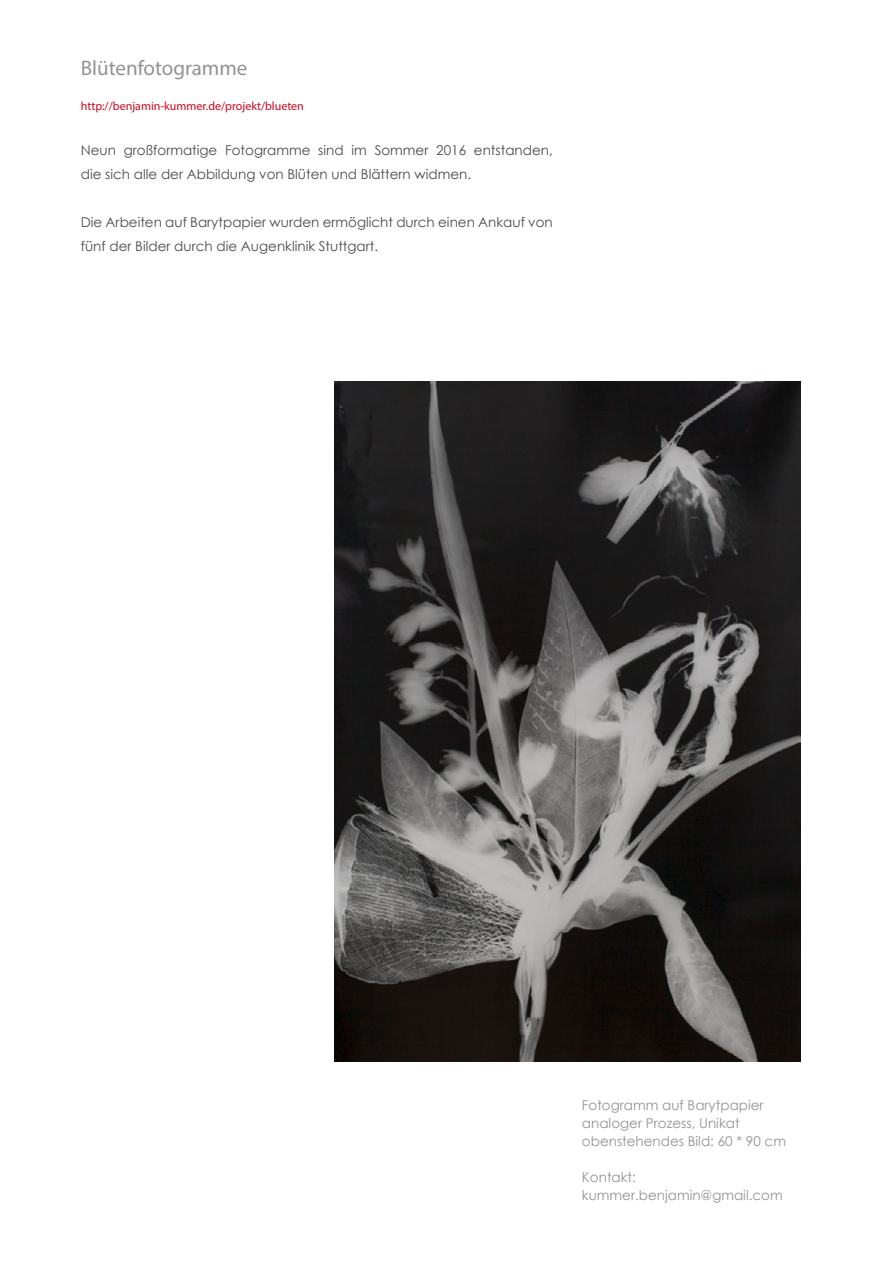
<style>
.page{position:relative;width:893px;height:1263px;background:#fff}
.page>*{position:absolute;margin:0;border:0;box-sizing:border-box;transform-origin:0 0}
.t1{font:21px "Myriad Pro";color:#929395}
.t2{font:13.5px/24px "Century Gothic";color:#4b4b4d}
.t3{font:13.5px/18px "Century Gothic";color:#929395}
.t4{font:12px "Myriad Pro";color:#cd071e}
</style>
<div class="page">
<img style="left:335px;top:381px;width:465px;height:681px">
<h1 class="t1" style="left:81px;top:55px;width:168px">Blütenfotogramme</h1>
<p class="t4" style="left:81px;top:98px;width:225px">http://benjamin-kummer.de/projekt/blueten</p>
<p class="t2" style="left:81px;top:138px;width:473px">Neun großformatige Fotogramme sind im Sommer 2016 entstanden, die sich alle der Abbildung von Blüten und Blättern widmen.</p>
<p class="t2" style="left:81px;top:210px;width:473px">Die Arbeiten auf Barytpapier wurden ermöglicht durch einen Ankauf von fünf der Bilder durch die Augenklinik Stuttgart.</p>
<p class="t3" style="left:582px;top:1096px;width:206px">Fotogramm auf Barytpapier analoger Prozess, Unikat obenstehendes Bild: 60 * 90 cm</p>
<p class="t3" style="left:582px;top:1168px;width:202px">Kontakt: kummer.benjamin@gmail.com</p>
</div>
